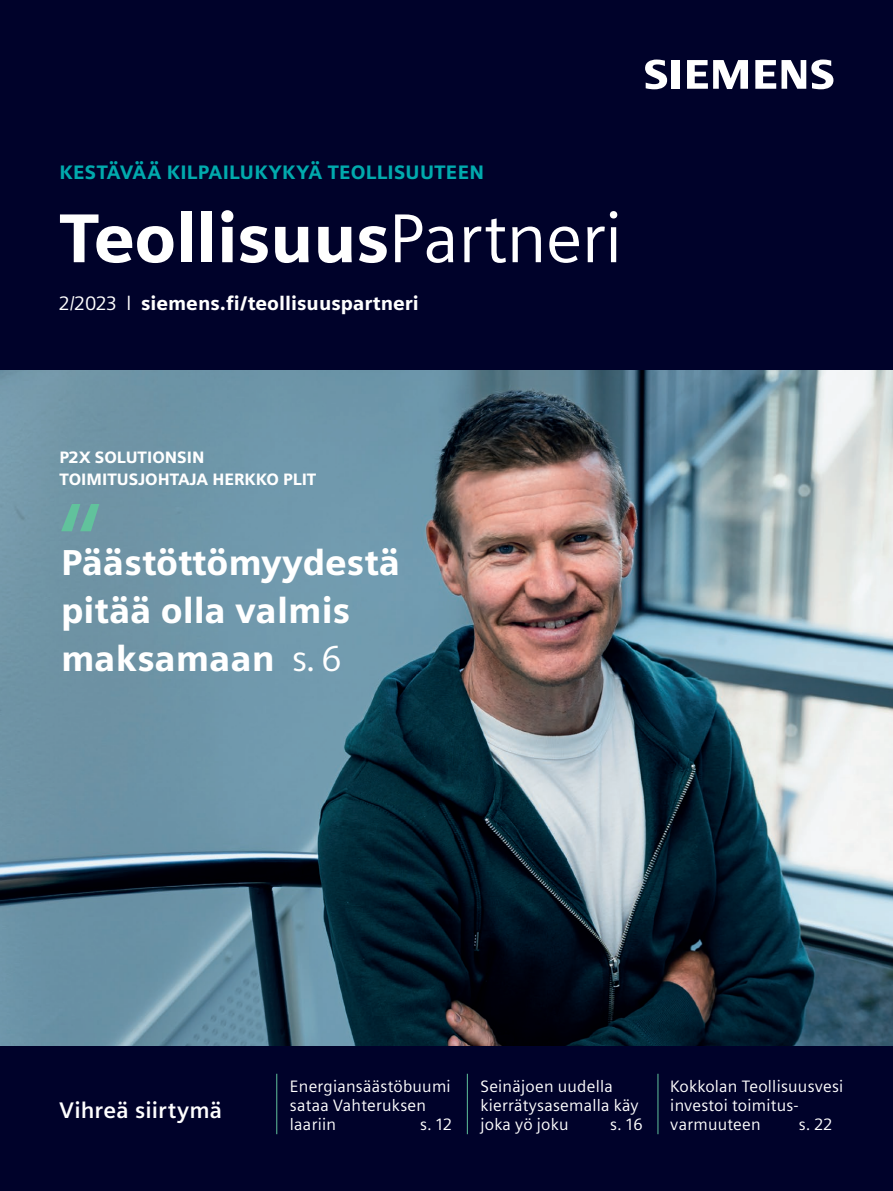
<style>
.page{position:relative;width:893px;height:1191px;background:#fff}
.page>*{position:absolute;margin:0;border:0;box-sizing:border-box;transform-origin:0 0}
.t1{font:900 69px "Siemens Sans";letter-spacing:-.01em;color:#fff}
.t2{font:900 36px/47.5px "Siemens Sans";color:#fff}
.t3{font:700 22.5px "Siemens Sans";letter-spacing:.01em;color:#fff}
.t4{font:900 19.5px "Siemens Sans";color:#fff}
.t5{font:900 19.5px "Siemens Sans";letter-spacing:.02em;color:#00aaad}
.t6{font:16.5px/19px "Siemens Sans";letter-spacing:.015em;color:#fff}
.t7{font:900 16.5px/22.5px "Siemens Sans";color:#fff}
.s1{font-weight:400}
</style>
<div class="page">
<img style="left:0;top:370px;width:893px;height:676px">
<div style="left:0;top:0;width:893px;height:370px;background:#00022a"></div>
<svg style="left:61px;top:504px;width:38px;height:27px"></svg>
<div style="left:0;top:1046px;width:893px;height:145px;background:#00022a"></div>
<hr style="left:658px;top:1073px;width:1px;height:61px;background:#61c29c">
<hr style="left:467px;top:1073px;width:1px;height:61px;background:#61c29c">
<hr style="left:276px;top:1073px;width:1px;height:61px;background:#61c29c">
<svg style="left:645px;top:60px;width:35px;height:29px"></svg>
<svg style="left:687px;top:60px;width:61px;height:29px"></svg>
<svg style="left:755px;top:60px;width:78px;height:29px"></svg>
<p class="t5" style="left:60px;top:157px;width:426px">KESTÄVÄÄ KILPAILUKYKYÄ TEOLLISUUTEEN</p>
<h1 class="t1" style="left:60px;top:183px;width:564px">Teollisuus<span class="s1">Partneri</span></h1>
<p class="t4" style="left:60px;top:288px;width:361px"><span class="s1">2/2023 l</span> siemens.fi/teollisuuspartneri</p>
<p class="t7" style="left:60px;top:445px;width:258px">P2X SOLUTIONSIN<br>TOIMITUSJOHTAJA HERKKO PLIT</p>
<h2 class="t2" style="left:61px;top:537px;width:341px">Päästöttömyydestä pitää olla valmis maksamaan <span class="s1">s. 6</span></h2>
<h3 class="t3" style="left:60px;top:1092px;width:164px">Vihreä siirtymä</h3>
<p class="t6" style="left:290px;top:1075px;width:162px">Energiansäästöbuumi sataa Vahteruksen laariin</p>
<p class="t6" style="left:420px;top:1114px;width:33px">s. 12</p>
<p class="t6" style="left:480px;top:1075px;width:160px">Seinäjoen uudella kierrätysasemalla käy joka yö joku</p>
<p class="t6" style="left:610px;top:1114px;width:34px">s. 16</p>
<p class="t6" style="left:670px;top:1075px;width:174px">Kokkolan Teollisuusvesi investoi toimitus&shy;varmuuteen</p>
<p class="t6" style="left:799px;top:1114px;width:35px">s. 22</p>
</div>
